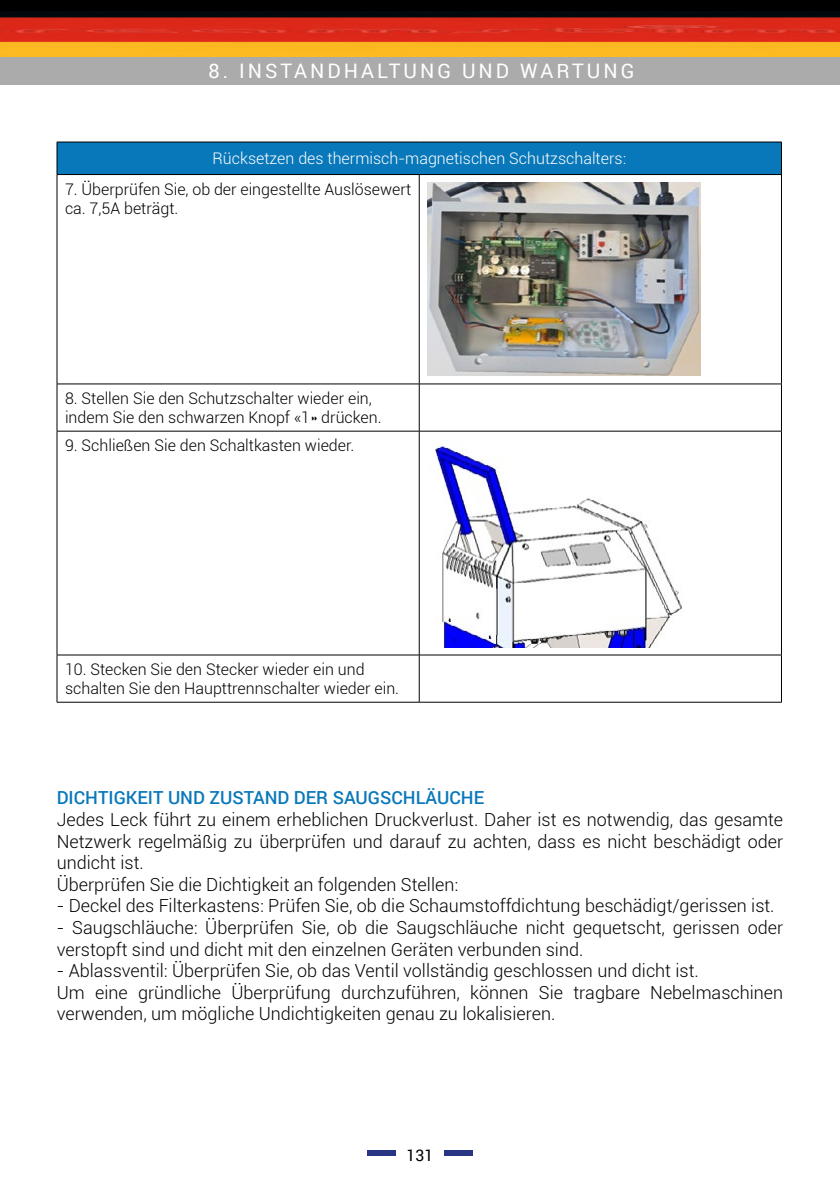
<style>
.page{position:relative;width:840px;height:1191px;background:#fff}
.page>*{position:absolute;margin:0;border:0;box-sizing:border-box;transform-origin:0 0}
.t1{font:20px "Roboto";letter-spacing:.15em;color:#fff}
.t2{font:300 18px/21.6px "Roboto";color:#000}
.t3{font:500 18px "Roboto";color:#0978ba}
.t4{font:300 16px/19.2px "Roboto";color:#000}
.t5{font:300 16px "Roboto";color:#fff}
.t6{font:16px "Roboto";color:#000}
</style>
<div class="page">
<div style="left:367px;top:1150px;width:28px;height:6px;background:#283583"></div>
<div style="left:444px;top:1150px;width:28px;height:6px;background:#283583"></div>
<div style="left:57px;top:142px;width:724px;height:32px;background:#0978ba"></div>
<hr style="left:57px;top:142px;width:362px;height:1px;background:#000">
<hr style="left:57px;top:142px;width:1px;height:32px;background:#000">
<hr style="left:419px;top:142px;width:362px;height:1px;background:#000">
<hr style="left:780px;top:142px;width:1px;height:32px;background:#000">
<hr style="left:57px;top:174px;width:362px;height:1px;background:#000">
<hr style="left:57px;top:175px;width:1px;height:209px;background:#000">
<hr style="left:419px;top:174px;width:362px;height:1px;background:#000">
<hr style="left:418px;top:175px;width:1px;height:209px;background:#000">
<hr style="left:780px;top:175px;width:1px;height:209px;background:#000">
<hr style="left:57px;top:383px;width:362px;height:1px;background:#000">
<hr style="left:57px;top:384px;width:1px;height:47px;background:#000">
<hr style="left:419px;top:383px;width:362px;height:1px;background:#000">
<hr style="left:418px;top:384px;width:1px;height:47px;background:#000">
<hr style="left:780px;top:384px;width:1px;height:47px;background:#000">
<hr style="left:57px;top:431px;width:362px;height:1px;background:#000">
<hr style="left:57px;top:431px;width:1px;height:224px;background:#000">
<hr style="left:419px;top:431px;width:362px;height:1px;background:#000">
<hr style="left:418px;top:431px;width:1px;height:224px;background:#000">
<hr style="left:780px;top:431px;width:1px;height:224px;background:#000">
<hr style="left:57px;top:654px;width:362px;height:1px;background:#000">
<hr style="left:57px;top:655px;width:1px;height:47px;background:#000">
<hr style="left:419px;top:654px;width:362px;height:1px;background:#000">
<hr style="left:418px;top:655px;width:1px;height:47px;background:#000">
<hr style="left:780px;top:655px;width:1px;height:47px;background:#000">
<hr style="left:57px;top:702px;width:362px;height:1px;background:#000">
<hr style="left:419px;top:702px;width:362px;height:1px;background:#000">
<img style="left:427px;top:182px;width:273px;height:194px">
<img style="left:435px;top:445px;width:247px;height:202px">
<div style="left:0;top:57px;width:839px;height:28px;background:#ababab"></div>
<img style="left:0;top:10px;width:839px;height:47px">
<div style="left:0;top:0;width:839px;height:10px;background:#000"></div>
<p class="t1" style="left:208px;top:56px;width:427px">8. INSTANDHALTUNG UND WARTUNG</p>
<p class="t5" style="left:212px;top:147px;width:415px">Rücksetzen des thermisch-magnetischen Schutzschalters:</p>
<p class="t4" style="left:65px;top:179px;width:347px">7. Überprüfen Sie, ob der eingestellte Auslösewert ca. 7,5A beträgt.</p>
<p class="t4" style="left:65px;top:388px;width:318px">8. Stellen Sie den Schutzschalter wieder ein, indem Sie den schwarzen Knopf «1» drücken.</p>
<p class="t4" style="left:65px;top:435px;width:291px">9. Schließen Sie den Schaltkasten wieder.</p>
<p class="t4" style="left:65px;top:659px;width:335px">10. Stecken Sie den Stecker wieder ein und schalten Sie den Haupttrennschalter wieder ein.</p>
<p class="t3" style="left:57px;top:785px;width:429px">DICHTIGKEIT UND ZUSTAND DER SAUGSCHLÄUCHE</p>
<p class="t2" style="left:57px;top:808px;width:727px">Jedes Leck führt zu einem erheblichen Druckverlust. Daher ist es notwendig, das gesamte Netzwerk regelmäßig zu überprüfen und darauf zu achten, dass es nicht beschädigt oder undicht ist.<br>Überprüfen Sie die Dichtigkeit an folgenden Stellen:</p>
<p class="t2" style="left:57px;top:894px;width:719px">- Deckel des Filterkastens: Prüfen Sie, ob die Schaumstoffdichtung beschädigt/gerissen ist.</p>
<p class="t2" style="left:57px;top:916px;width:727px">- Saugschläuche: Überprüfen Sie, ob die Saugschläuche nicht gequetscht, gerissen oder verstopft sind und dicht mit den einzelnen Geräten verbunden sind.</p>
<p class="t2" style="left:57px;top:959px;width:727px">- Ablassventil: Überprüfen Sie, ob das Ventil vollständig geschlossen und dicht ist.<br>Um eine gründliche Überprüfung durchzuführen, können Sie tragbare Nebelmaschinen verwenden, um mögliche Undichtigkeiten genau zu lokalisieren.</p>
<p class="t6" style="left:406px;top:1144px;width:29px">131</p>
</div>
